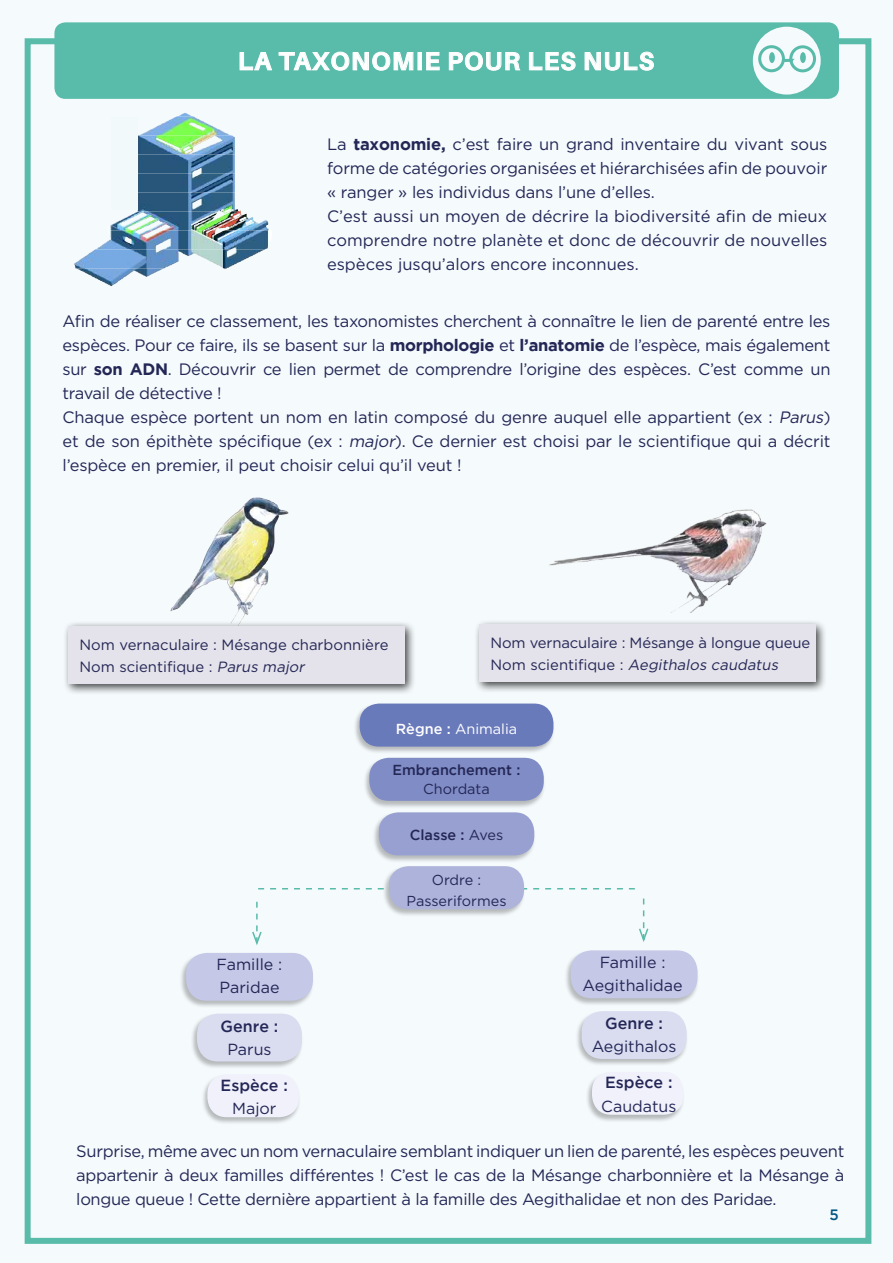
<style>
.page{position:relative;width:893px;height:1263px;background:#f5fafc}
.page>*{position:absolute;margin:0;border:0;box-sizing:border-box;transform-origin:0 0}
.t1{font:700 25.2px "Aileron";letter-spacing:.05em;color:#fff}
.t2{font:16.5px/24px "Gotham";letter-spacing:-.01em;color:#242756}
.t3{font:16.05px/23.4px "Gotham";color:#242756}
.t4{font:500 16.05px "Gotham";color:#242756}
.t5{font:500 15px "Gotham";color:#005884}
.t6{font:14.85px/21.6px "Gotham";color:#242756}
.t7{font:14.4px/21px "Gotham";color:#242756;text-align:center}
.t8{font:500 14.4px "Gotham";color:#242756}
.t9{font:14.4px "Gotham";color:#fff}
.s1{font-weight:700}
.s2{font-style:italic}
.s3{font-weight:500}
.s4{font-weight:400}
</style>
<div class="page">
<div style="left:25px;top:38px;width:846px;height:1206px;border:6px solid #59bbaa"></div>
<div style="left:54px;top:22px;width:785px;height:77px;background:#59bbaa;border-radius:11px"></div>
<svg style="left:240px;top:52px;width:32px;height:18px"></svg>
<svg style="left:279px;top:52px;width:134px;height:19px"></svg>
<div style="left:418px;top:52px;width:4px;height:18px;border:1px solid #fff"></div>
<svg style="left:426px;top:52px;width:14px;height:18px"></svg>
<svg style="left:449px;top:52px;width:71px;height:19px"></svg>
<svg style="left:529px;top:52px;width:47px;height:19px"></svg>
<svg style="left:585px;top:52px;width:69px;height:19px"></svg>
<img style="left:179px;top:113px;width:12px;height:3px">
<img style="left:140px;top:116px;width:90px;height:19px">
<img style="left:138px;top:135px;width:97px;height:38px">
<img style="left:138px;top:173px;width:97px;height:19px">
<img style="left:137px;top:192px;width:104px;height:19px">
<img style="left:110px;top:211px;width:122px;height:19px">
<img style="left:143px;top:230px;width:95px;height:15px">
<img style="left:74px;top:249px;width:172px;height:19px">
<img style="left:75px;top:268px;width:152px;height:18px">
<div style="left:111px;top:117px;width:27px;height:93px;background:#f2f9fb"></div>
<div style="left:753px;top:27px;width:68px;height:68px;background:#f5fafc;border-radius:50%"></div>
<svg style="left:758px;top:44px;width:59px;height:29px"></svg>
<div style="left:769px;top:52px;width:6px;height:11px;background:#59bbaa;border-radius:50%"></div>
<div style="left:800px;top:52px;width:6px;height:11px;background:#59bbaa;border-radius:50%"></div>
<img style="left:170px;top:497px;width:119px;height:123px">
<img style="left:549px;top:509px;width:218px;height:104px">
<div style="left:63px;top:620px;width:353px;height:75px;background:#000;opacity:.75"></div>
<div style="left:68px;top:626px;width:336px;height:57px;background:#e4e2ea"></div>
<div style="left:474px;top:619px;width:353px;height:74px;background:#000;opacity:.75"></div>
<div style="left:479px;top:624px;width:336px;height:58px;background:#e4e2ea"></div>
<div style="left:191px;top:1013px;width:113px;height:56px;background:#000;opacity:.26"></div>
<div style="left:197px;top:1014px;width:105px;height:47px;background:#dadcf0;border-radius:21px"></div>
<div style="left:180px;top:953px;width:135px;height:55px;background:#000;opacity:.26"></div>
<div style="left:186px;top:953px;width:127px;height:48px;background:#c5c8e6;border-radius:21px"></div>
<div style="left:201px;top:1074px;width:100px;height:51px;background:#000;opacity:.26"></div>
<div style="left:207px;top:1074px;width:92px;height:43px;background:#f0f1fa;border-radius:20px"></div>
<svg style="left:258px;top:888px;width:377px;height:1px"></svg>
<div style="left:575px;top:1011px;width:114px;height:55px;background:#000;opacity:.26"></div>
<div style="left:582px;top:1011px;width:105px;height:48px;background:#dadcf0;border-radius:21px"></div>
<div style="left:564px;top:950px;width:135px;height:56px;background:#000;opacity:.26"></div>
<div style="left:571px;top:950px;width:126px;height:48px;background:#c5c8e6;border-radius:21px"></div>
<div style="left:586px;top:1072px;width:100px;height:51px;background:#000;opacity:.26"></div>
<div style="left:592px;top:1072px;width:91px;height:43px;background:#f0f1fa;border-radius:20px"></div>
<svg style="left:639px;top:898px;width:10px;height:44px"></svg>
<svg style="left:252px;top:902px;width:10px;height:43px"></svg>
<div style="left:354px;top:703px;width:201px;height:51px;background:#000;opacity:.26"></div>
<div style="left:360px;top:703px;width:193px;height:44px;background:#697abb;border-radius:19px"></div>
<div style="left:383px;top:866px;width:143px;height:51px;background:#000;opacity:.26"></div>
<div style="left:389px;top:866px;width:135px;height:43px;background:#aeb3db;border-radius:19px"></div>
<div style="left:373px;top:812px;width:163px;height:51px;background:#000;opacity:.26"></div>
<div style="left:379px;top:812px;width:155px;height:43px;background:#97a0d1;border-radius:19px"></div>
<div style="left:363px;top:757px;width:182px;height:51px;background:#000;opacity:.26"></div>
<div style="left:369px;top:758px;width:175px;height:43px;background:#808cc5;border-radius:19px"></div>
<h1 class="t1" style="left:238px;top:47px;width:76px">LA TAXO</h1>
<h1 class="t1" style="left:351px;top:47px;width:305px">NOMIE POUR LES NULS</h1>
<p class="t2" style="left:327px;top:132px;width:502px">La <span class="s1">taxonomie,</span> c’est faire un grand inventaire du vivant sous forme de catégories organisées et hiérarchisées afin de pouvoir « ranger » les individus dans l’une d’elles.<br>C’est aussi un moyen de décrire la biodiversité afin de mieux comprendre notre planète et donc de découvrir de nouvelles espèces jusqu’alors encore inconnues.</p>
<p class="t2" style="left:63px;top:309px;width:769px">Afin de réaliser ce classement, les taxonomistes cherchent à connaître le lien de parenté entre les espèces. Pour ce faire, ils se basent sur la <span class="s1">morphologie</span> et <span class="s1">l’anatomie</span> de l’espèce, mais également sur <span class="s1">son ADN</span>. Découvrir ce lien permet de comprendre l’origine des espèces. C’est comme un travail de détective !<br>Chaque espèce portent un nom en latin composé du genre auquel elle appartient (ex : <span class="s2">Parus</span>) et de son épithète spécifique (ex : <span class="s2">major</span>). Ce dernier est choisi par le scientifique qui a décrit l’espèce en premier, il peut choisir celui qu’il veut !</p>
<p class="t6" style="left:79px;top:633px;width:311px">Nom vernaculaire : Mésange charbonnière<br>Nom scientifique : <span class="s2">Parus major</span></p>
<p class="t6" style="left:490px;top:632px;width:321px">Nom vernaculaire : Mésange à longue queue<br>N o m s c i e n t i fi q u e : <span class="s2">Aegithalos caudatus</span></p>
<p class="t9" style="left:396px;top:719px;width:123px"><span class="s3">Règne :</span> Animalia</p>
<p class="t8" style="left:393px;top:761px;width:130px">Embranchement :</p>
<p class="t7" style="left:423px;top:778px;width:68px">Chordata</p>
<p class="t8" style="left:410px;top:826px;width:95px">Classe : <span class="s4">Aves</span></p>
<p class="t7" style="left:406px;top:869px;width:102px">Ordre :<br>Passeriformes</p>
<p class="t3" style="left:217px;top:952px;width:67px">Famille :<br>Paridae</p>
<p class="t3" style="left:583px;top:950px;width:102px;text-align:center">Famille :<br>Aegithalidae</p>
<p class="t4" style="left:221px;top:1017px;width:59px">Genre :</p>
<p class="t3" style="left:227px;top:1037px;width:46px">Parus</p>
<p class="t4" style="left:605px;top:1014px;width:59px">Genre :</p>
<p class="t3" style="left:592px;top:1035px;width:86px">Aegithalos</p>
<p class="t4" style="left:221px;top:1076px;width:69px">Espèce :</p>
<p class="t3" style="left:232px;top:1096px;width:46px">Major</p>
<p class="t4" style="left:605px;top:1073px;width:69px">Espèce :</p>
<p class="t3" style="left:601px;top:1094px;width:77px">Caudatus</p>
<p class="t2" style="left:76px;top:1139px;width:770px;text-align:justify">Surprise, même avec un nom vernaculaire semblant indiquer un lien de parenté, les espèces peuvent appartenir à deux familles différentes ! C’est le cas de la Mésange charbonnière et la Mésange à longue queue ! Cette dernière appartient à la famille des Aegithalidae et non des Paridae.</p>
<p class="t5" style="left:830px;top:1206px;width:11px">5</p>
</div>
